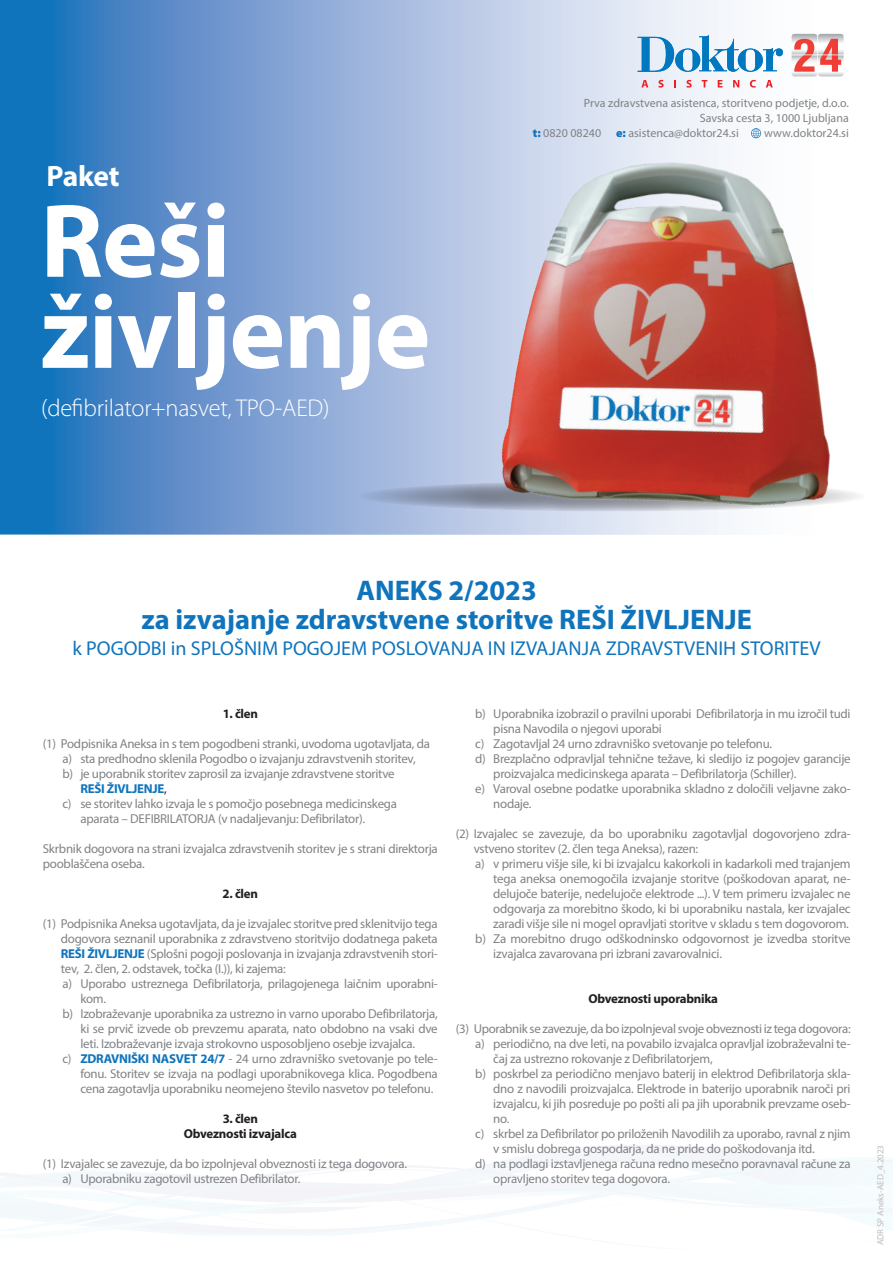
<style>
.page{position:relative;width:893px;height:1263px;background:#fff}
.page>*{position:absolute;margin:0;border:0;box-sizing:border-box;transform-origin:0 0}
.t1{font:700 105.6px/91.1px "Myriad Pro";letter-spacing:-.01em;color:#fff}
.t2{font:700 29.55px "Myriad Pro";letter-spacing:-.015em;color:#fff}
.t3{font:700 28.5px/29.1px "Myriad Pro";color:#1074bc;text-align:center}
.t4{font:300 24.45px "Myriad Pro";letter-spacing:-.01em;color:#fff}
.t5{font:20.1px "Myriad Pro";color:#1074bc}
.t6{font:12.9px/15px "Myriad Pro";letter-spacing:-.02em;color:#808285}
.t7{font:700 12.9px/15px "Myriad Pro";letter-spacing:-.02em;color:#231f20;text-align:center}
.t8{font:700 12.9px "Myriad Pro";letter-spacing:-.02em;color:#1074bc}
.t9{font:12px "Myriad Pro";color:#808285}
.t10{font:9px "Myriad Pro";color:#bcbdc0}
.s1{font-weight:900;color:#1074bc}
.s2{font-weight:400;color:#231f20}
.s3{font-weight:700;color:#1074bc}
</style>
<div class="page">
<svg style="left:523px;top:1145px;width:255px;height:12px"></svg>
<svg style="left:491px;top:1157px;width:402px;height:7px"></svg>
<svg style="left:353px;top:1164px;width:540px;height:2px"></svg>
<svg style="left:0;top:1166px;width:893px;height:81px"></svg>
<svg style="left:0;top:0;width:727px;height:535px;background:#6697cd"></svg>
<svg style="left:357px;top:481px;width:510px;height:31px"></svg>
<img style="left:399px;top:45px;width:468px;height:490px">
<svg style="left:641px;top:80px;width:7px;height:7px"></svg>
<svg style="left:658px;top:80px;width:6px;height:8px"></svg>
<svg style="left:674px;top:80px;width:2px;height:7px"></svg>
<svg style="left:686px;top:80px;width:6px;height:8px"></svg>
<svg style="left:702px;top:80px;width:5px;height:7px"></svg>
<svg style="left:718px;top:80px;width:4px;height:7px"></svg>
<svg style="left:733px;top:80px;width:6px;height:7px"></svg>
<svg style="left:750px;top:80px;width:6px;height:8px"></svg>
<svg style="left:766px;top:80px;width:7px;height:7px"></svg>
<img style="left:786px;top:33px;width:64px;height:49px">
<svg style="left:638px;top:35px;width:145px;height:37px"></svg>
<svg style="left:792px;top:34px;width:51px;height:42px"></svg>
<svg style="left:751px;top:128px;width:10px;height:10px"></svg>
<h2 class="t2" style="left:47px;top:156px;width:75px">Paket</h2>
<h1 class="t1" style="left:40px;top:192px;width:392px">Reši življenje</h1>
<h3 class="t4" style="left:41px;top:394px;width:290px">(defibrilator+nasvet, TPO-AED)</h3>
<p class="t9" style="left:584px;top:95px;width:267px">Prva zdravstvena asistenca, storitveno podjetje, d.o.o.</p>
<p class="t9" style="left:700px;top:110px;width:150px">Savska cesta 3, 1000 Ljubljana</p>
<p class="t9" style="left:533px;top:125px;width:207px"><span class="s1">t:</span> 0820 08240 <span class="s1">e:</span> asistenca@doktor24.si</p>
<p class="t9" style="left:764px;top:125px;width:86px">www.doktor24.si</p>
<h3 class="t3" style="left:141px;top:575px;width:612px">ANEKS 2/2023<br>za izvajanje zdravstvene storitve REŠI ŽIVLJENJE</h3>
<h3 class="t5" style="left:73px;top:635px;width:750px">k POGODBI in SPLOŠNIM POGOJEM POSLOVANJA IN IZVAJANJA ZDRAVSTVENIH STORITEV</h3>
<p class="t7" style="left:223px;top:705px;width:37px">1. člen</p>
<p class="t6" style="left:43px;top:736px;width:389px">(1) Podpisnika Aneksa in s tem pogodbeni stranki, uvodoma ugotavljata, da</p>
<p class="t6" style="left:62px;top:751px;width:355px">a) sta predhodno sklenila Pogodbo o izvajanju zdravstvenih storitev,</p>
<p class="t6" style="left:62px;top:766px;width:334px">b) je uporabnik storitev zaprosil za izvajanje zdravstvene storitve</p>
<p class="t8" style="left:80px;top:780px;width:88px">REŠI ŽIVLJENJE<span class="s2">,</span></p>
<p class="t6" style="left:62px;top:796px;width:336px">c) se storitev lahko izvaja le s pomočjo posebnega medicinskega</p>
<p class="t6" style="left:80px;top:811px;width:286px">aparata – DEFIBRILATORJA (v nadaljevanju: Defibrilator).</p>
<p class="t6" style="left:43px;top:841px;width:396px">Skrbnik dogovora na strani izvajalca zdravstvenih storitev je s strani direktorja pooblaščena oseba.</p>
<p class="t7" style="left:223px;top:885px;width:37px">2. člen</p>
<p class="t6" style="left:43px;top:916px;width:396px">(1) Podpisnika Aneksa ugotavljata, da je izvajalec storitve pred sklenitvijo tega</p>
<p class="t6" style="left:61px;top:931px;width:378px">dogovora seznanil uporabnika z zdravstveno storitvijo dodatnega paketa</p>
<p class="t6" style="left:61px;top:946px;width:378px"><span class="s3">REŠI ŽIVLJENJE</span> (Splošni pogoji poslovanja in izvajanja zdravstvenih stori-</p>
<p class="t6" style="left:61px;top:961px;width:226px">tev, 2. člen, 2. odstavek, točka (I.)), ki zajema:</p>
<p class="t6" style="left:62px;top:976px;width:377px">a) Uporabo ustreznega Defibrilatorja, prilagojenega laičnim uporabni-</p>
<p class="t6" style="left:80px;top:991px;width:27px">kom.</p>
<p class="t6" style="left:62px;top:1006px;width:377px">b) Izobraževanje uporabnika za ustrezno in varno uporabo Defibrilatorja,</p>
<p class="t6" style="left:80px;top:1021px;width:359px">ki se prvič izvede ob prevzemu aparata, nato obdobno na vsaki dve</p>
<p class="t6" style="left:80px;top:1036px;width:336px">leti. Izobraževanje izvaja strokovno usposobljeno osebje izvajalca.</p>
<p class="t6" style="left:62px;top:1051px;width:377px">c) <span class="s3">ZDRAVNIŠKI NASVET 24/7</span> - 24 urno zdravniško svetovanje po tele-</p>
<p class="t6" style="left:80px;top:1066px;width:359px">fonu. Storitev se izvaja na podlagi uporabnikovega klica. Pogodbena</p>
<p class="t6" style="left:80px;top:1081px;width:354px">cena zagotavlja uporabniku neomejeno število nasvetov po telefonu.</p>
<p class="t7" style="left:184px;top:1110px;width:115px">3. člen<br>Obveznosti izvajalca</p>
<p class="t6" style="left:62px;top:1156px;width:346px;text-indent:-19px">(1) Izvajalec se zavezuje, da bo izpolnjeval obveznosti iz tega dogovora. a) Uporabniku zagotovil ustrezen Defibrilator.</p>
<p class="t6" style="left:475px;top:706px;width:377px">b) Uporabnika izobrazil o pravilni uporabi Defibrilatorja in mu izročil tudi</p>
<p class="t6" style="left:493px;top:721px;width:170px">pisna Navodila o njegovi uporabi</p>
<p class="t6" style="left:475px;top:736px;width:298px">c) Zagotavljal 24 urno zdravniško svetovanje po telefonu.</p>
<p class="t6" style="left:475px;top:751px;width:377px">d) Brezplačno odpravljal tehnične težave, ki sledijo iz pogojev garancije</p>
<p class="t6" style="left:493px;top:766px;width:305px">proizvajalca medicinskega aparata – Defibrilatorja (Schiller).</p>
<p class="t6" style="left:475px;top:781px;width:377px">e) Varoval osebne podatke uporabnika skladno z določili veljavne zako-</p>
<p class="t6" style="left:493px;top:796px;width:40px">nodaje.</p>
<p class="t6" style="left:456px;top:826px;width:396px">(2) Izvajalec se zavezuje, da bo uporabniku zagotavljal dogovorjeno zdra-</p>
<p class="t6" style="left:474px;top:841px;width:226px">vstveno storitev (2. člen tega Aneksa), razen:</p>
<p class="t6" style="left:475px;top:856px;width:377px">a) v primeru višje sile, ki bi izvajalcu kakorkoli in kadarkoli med trajanjem</p>
<p class="t6" style="left:493px;top:871px;width:359px">tega aneksa onemogočila izvajanje storitve (poškodovan aparat, ne-</p>
<p class="t6" style="left:493px;top:886px;width:359px">delujoče baterije, nedelujoče elektrode ...). V tem primeru izvajalec ne</p>
<p class="t6" style="left:493px;top:901px;width:359px">odgovarja za morebitno škodo, ki bi uporabniku nastala, ker izvajalec</p>
<p class="t6" style="left:493px;top:916px;width:357px">zaradi višje sile ni mogel opravljati storitve v skladu s tem dogovorom.</p>
<p class="t6" style="left:475px;top:931px;width:377px">b) Za morebitno drugo odškodninsko odgovornost je izvedba storitve</p>
<p class="t6" style="left:493px;top:946px;width:230px">izvajalca zavarovana pri izbrani zavarovalnici.</p>
<p class="t7" style="left:588px;top:990px;width:131px">Obveznosti uporabnika</p>
<p class="t6" style="left:456px;top:1021px;width:396px">(3) Uporabnik se zavezuje, da bo izpolnjeval svoje obveznosti iz tega dogovora:</p>
<p class="t6" style="left:475px;top:1036px;width:377px">a) periodično, na dve leti, na povabilo izvajalca opravljal izobraževalni te-</p>
<p class="t6" style="left:493px;top:1051px;width:221px">čaj za ustrezno rokovanje z Defibrilatorjem,</p>
<p class="t6" style="left:475px;top:1066px;width:377px">b) poskrbel za periodično menjavo baterij in elektrod Defibrilatorja skla-</p>
<p class="t6" style="left:493px;top:1081px;width:359px">dno z navodili proizvajalca. Elektrode in baterijo uporabnik naroči pri</p>
<p class="t6" style="left:493px;top:1096px;width:359px">izvajalcu, ki jih posreduje po pošti ali pa jih uporabnik prevzame oseb-</p>
<p class="t6" style="left:493px;top:1111px;width:18px">no.</p>
<p class="t6" style="left:475px;top:1126px;width:377px">c) skrbel za Defibrilator po priloženih Navodilih za uporabo, ravnal z njim</p>
<p class="t6" style="left:493px;top:1141px;width:323px">v smislu dobrega gospodarja, da ne pride do poškodovanja itd.</p>
<p class="t6" style="left:475px;top:1156px;width:377px">d) na podlagi izstavljenega računa redno mesečno poravnaval račune za</p>
<p class="t6" style="left:493px;top:1171px;width:178px">opravljeno storitev tega dogovora.</p>
<p class="t10" style="left:875px;top:1245px;width:102px;rotate:-90deg">ADR SP Aneks-AED_4.2023</p>
</div>
